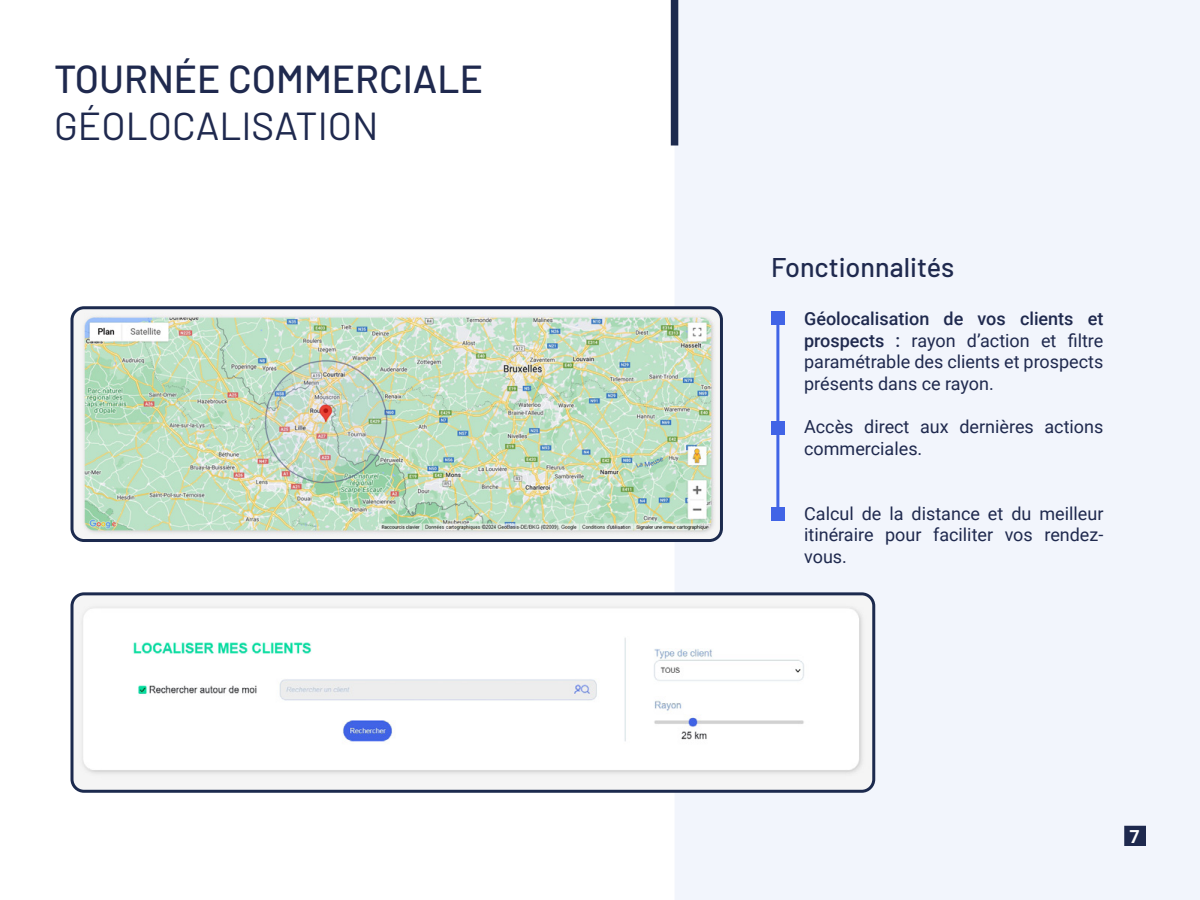
<style>
.page{position:relative;width:1200px;height:900px;background:#fff}
.page>*{position:absolute;margin:0;border:0;box-sizing:border-box;transform-origin:0 0}
.t1{font:500 39px "Barlow";color:#1f294e}
.t2{font:39px "Barlow";color:#1f294e}
.t3{font:500 27px "Barlow";color:#1f294e}
.t4{font:18px/21.6px "Roboto";color:#1f294e;text-align:justify}
.t5{font:700 18px "Roboto";color:#fff}
.s1{font-weight:500}
</style>
<div class="page">
<div style="left:675px;top:1px;width:524px;height:898px;background:#f2f5fc"></div>
<div style="left:1124px;top:826px;width:22px;height:20px;background:#1e294e"></div>
<hr style="left:776px;top:316px;width:3px;height:198px;background:#4164e6">
<div style="left:771px;top:312px;width:14px;height:13px;background:#4164e6"></div>
<div style="left:771px;top:421px;width:14px;height:14px;background:#4164e6"></div>
<div style="left:772px;top:507px;width:13px;height:13px;background:#4164e6"></div>
<div style="left:671px;top:0;width:7px;height:146px;background:#1c2a4e"></div>
<img style="left:74px;top:310px;width:645px;height:228px">
<div style="left:70px;top:306px;width:653px;height:236px;border:3px solid #1c2a4e;border-radius:12px"></div>
<img style="left:74px;top:596px;width:797px;height:193px">
<div style="left:70px;top:592px;width:805px;height:201px;border:3px solid #1c2a4e;border-radius:12px"></div>
<h1 class="t1" style="left:54px;top:51px;width:431px">TOURNÉE COMMERCIALE</h1>
<h1 class="t2" style="left:54px;top:98px;width:326px">GÉOLOCALISATION</h1>
<h2 class="t3" style="left:771px;top:247px;width:185px">Fonctionnalités</h2>
<p class="t4" style="left:804px;top:307px;width:301px"><span class="s1">Géolocalisation de vos clients et prospects :</span> rayon d’action et filtre paramétrable des clients et prospects présents dans ce rayon.</p>
<p class="t4" style="left:804px;top:415px;width:301px">Accès direct aux dernières actions commerciales.</p>
<p class="t4" style="left:804px;top:502px;width:301px">Calcul de la distance et du meilleur itinéraire pour faciliter vos rendez&shy;vous.</p>
<p class="t5" style="left:1130px;top:824px;width:12px">7</p>
</div>
